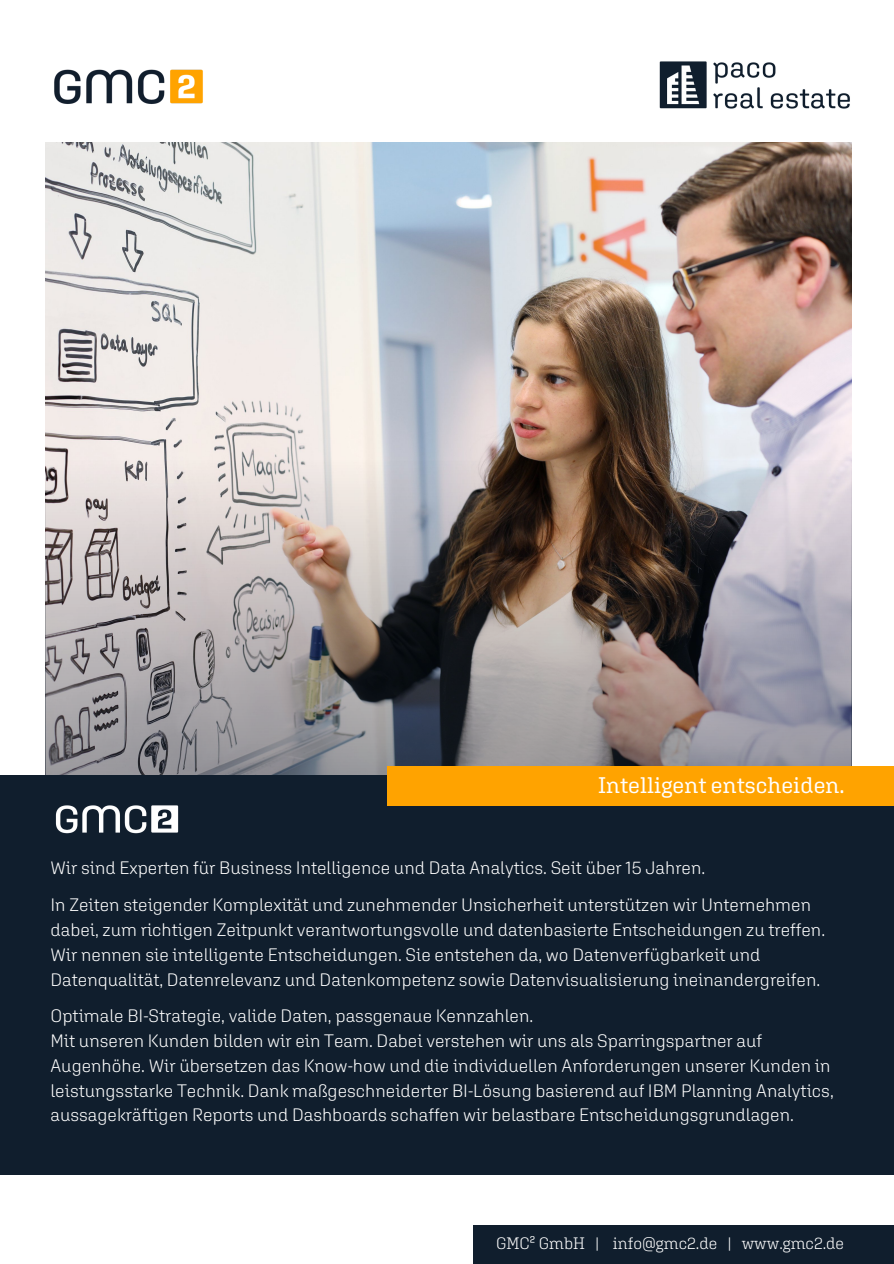
<style>
.page{position:relative;width:894px;height:1264px;background:#fff}
.page>*{position:absolute;margin:0;border:0;box-sizing:border-box;transform-origin:0 0}
.t1{font:22.5px "Aglet Slab";color:#fff}
.t2{font:300 18px/24.8px "Aglet Sans";color:#fefefe}
.t3{font:300 16.5px "Aglet Slab";color:#fff}
</style>
<div class="page">
<div style="left:473px;top:1225px;width:420px;height:38px;background:#101e2d"></div>
<img style="left:45px;top:142px;width:805px;height:318px">
<img style="left:45px;top:460px;width:805px;height:315px">
<div style="left:0;top:775px;width:893px;height:400px;background:#101e2d"></div>
<img style="left:55px;top:805px;width:124px;height:29px">
<div style="left:387px;top:766px;width:506px;height:39px;background:#ffa300"></div>
<img style="left:54px;top:69px;width:149px;height:35px">
<img style="left:659px;top:61px;width:191px;height:48px">
<p class="t1" style="left:598px;top:771px;width:248px">Intelligent entscheiden.</p>
<p class="t2" style="left:50px;top:855px;width:656px">Wir sind Experten für Business Intelligence und Data Analytics. Seit über 15 Jahren.</p>
<p class="t2" style="left:50px;top:892px;width:762px">In Zeiten steigender Komplexität und zunehmender Unsicherheit unterstützen wir Unternehmen</p>
<p class="t2" style="left:50px;top:916px;width:776px">dabei, zum richtigen Zeitpunkt verantwortungsvolle und datenbasierte Entscheidungen zu treffen.</p>
<p class="t2" style="left:50px;top:941px;width:771px">Wir nennen sie intelligente Entscheidungen. Sie entstehen da, wo Datenverfügbarkeit und<br>Datenqualität, Datenrelevanz und Datenkompetenz sowie Datenvisualisierung ineinandergreifen.</p>
<p class="t2" style="left:50px;top:1003px;width:484px">Optimale BI-Strategie, valide Daten, passgenaue Kennzahlen.</p>
<p class="t2" style="left:50px;top:1028px;width:713px">Mit unseren Kunden bilden wir ein Team. Dabei verstehen wir uns als Sparringspartner auf</p>
<p class="t2" style="left:50px;top:1052px;width:784px">Augenhöhe. Wir übersetzen das Know-how und die individuellen Anforderungen unserer Kunden in leistungsstarke Technik. Dank maßgeschneiderter BI-Lösung basierend auf IBM Planning Analytics, aussagekräftigen Reports und Dashboards schaffen wir belastbare Entscheidungsgrundlagen.</p>
<p class="t3" style="left:496px;top:1233px;width:349px">GMC² GmbH | info@gmc2.de | www.gmc2.de</p>
</div>
